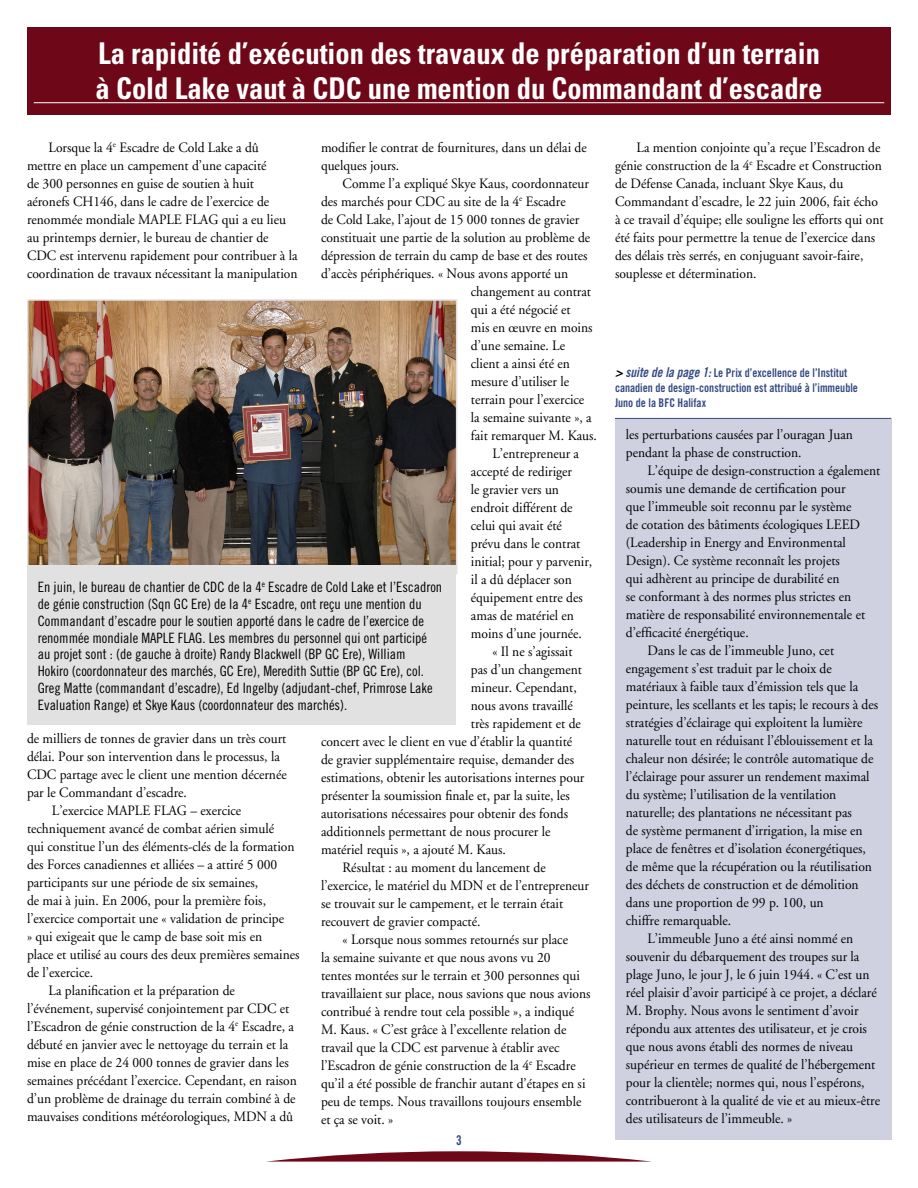
<style>
.page{position:relative;width:918px;height:1188px;background:#fff}
.page>*{position:absolute;margin:0;border:0;box-sizing:border-box;transform-origin:0 0}
._1_1-StoryTitle-OnRed{font:700 condensed 30px/34.5px "Univers";color:#fff;scale:.95 1}
._2_15-MainText-TIGHTER-FDec{font:14.25px/18px "Adobe Garamond";color:#000;scale:.95 1}
._4_1-Caption{font:14.25px/16.8px "Trade Gothic Cond Eighteen";color:#000}
._2_7b-FromPg{font:13.5px "Trade Gothic Bold Cond Twenty";color:#344a83;scale:.95 1}
._2_7b-FromPg-2{font:12px/15px "Trade Gothic Bold Cond Twenty";color:#344a83;scale:.95 1}
.s1{font-family:"Trade Gothic Bold Cond Twenty Obl";font-size:13.5px;color:#000}
.s2{font-family:"Trade Gothic Bold Cond Twenty Obl";font-size:13.5px}
</style>
<div class="page">
<div style="left:27px;top:27px;width:864px;height:88px;background:#6e0717"></div>
<hr style="left:34px;top:102px;width:850px;height:1px;background:#fff">
<img style="left:30px;top:302px;width:424px;height:264px">
<div style="left:27px;top:299px;width:430px;height:275px;border:2px solid #e1e1e1"></div>
<div style="left:27px;top:566px;width:429px;height:159px;background:#e1e1e1"></div>
<div style="left:615px;top:418px;width:276px;height:722px;background:#cfd0e0"></div>
<hr style="left:615px;top:418px;width:276px;height:1px;background:#344a83">
<svg style="left:266px;top:1151px;width:386px;height:11px"></svg>
<p class="_1_1-StoryTitle-OnRed" style="left:96px;top:36px;width:766px">La rapidité d’exécution des travaux de préparation d’un terrain à Cold Lake vaut à CDC une mention du Commandant d’escadre</p>
<p class="_2_15-MainText-TIGHTER-FDec" style="left:27px;top:139px;width:286px;text-indent:22px">Lorsque la 4<sup>e</sup> Escadre de Cold Lake a dû<br>mettre en place un campement d’une capacité<br>de 300 personnes en guise de soutien à huit aéronefs CH146, dans le cadre de l’exercice de renommée mondiale MAPLE FLAG qui a eu lieu au printemps dernier, le bureau de chantier de CDC est intervenu rapidement pour contribuer à la coordination de travaux nécessitant la manipulation</p>
<p class="_2_15-MainText-TIGHTER-FDec" style="left:321px;top:139px;width:281px">modifier le contrat de fournitures, dans un délai de quelques jours.</p>
<p class="_2_15-MainText-TIGHTER-FDec" style="left:343px;top:175px;width:261px">Comme l’a expliqué Skye Kaus, coordonnateur</p>
<p class="_2_15-MainText-TIGHTER-FDec" style="left:321px;top:193px;width:259px">des marchés pour CDC au site de la 4<sup>e</sup> Escadre</p>
<p class="_2_15-MainText-TIGHTER-FDec" style="left:321px;top:211px;width:274px">de Cold Lake, l’ajout de 15 000 tonnes de gravier</p>
<p class="_2_15-MainText-TIGHTER-FDec" style="left:321px;top:229px;width:285px">constituait une partie de la solution au problème de</p>
<p class="_2_15-MainText-TIGHTER-FDec" style="left:321px;top:247px;width:282px">dépression de terrain du camp de base et des routes</p>
<p class="_2_15-MainText-TIGHTER-FDec" style="left:321px;top:265px;width:262px">d’accès périphériques. « Nous avons apporté un</p>
<p class="_2_15-MainText-TIGHTER-FDec" style="left:471px;top:283px;width:128px">changement au contrat</p>
<p class="_2_15-MainText-TIGHTER-FDec" style="left:471px;top:301px;width:107px">qui a été négocié et</p>
<p class="_2_15-MainText-TIGHTER-FDec" style="left:471px;top:319px;width:130px">mis en œuvre en moins</p>
<p class="_2_15-MainText-TIGHTER-FDec" style="left:471px;top:337px;width:101px">d’une semaine. Le</p>
<p class="_2_15-MainText-TIGHTER-FDec" style="left:471px;top:355px;width:106px">client a ainsi été en</p>
<p class="_2_15-MainText-TIGHTER-FDec" style="left:471px;top:373px;width:105px">mesure d’utiliser le</p>
<p class="_2_15-MainText-TIGHTER-FDec" style="left:471px;top:391px;width:121px">terrain pour l’exercice</p>
<p class="_2_15-MainText-TIGHTER-FDec" style="left:471px;top:409px;width:129px">la semaine suivante », a</p>
<p class="_2_15-MainText-TIGHTER-FDec" style="left:471px;top:427px;width:134px">fait remarquer M. Kaus.</p>
<p class="_2_15-MainText-TIGHTER-FDec" style="left:471px;top:445px;width:129px;text-indent:22px">L’entrepreneur a accepté de rediriger<br>le gravier vers un endroit différent de celui qui avait été prévu dans le contrat initial; pour y parvenir, il a dû déplacer son équipement entre des amas de matériel en moins d’une journée.</p>
<p class="_2_15-MainText-TIGHTER-FDec" style="left:492px;top:643px;width:86px">« Il ne s’agissait</p>
<p class="_2_15-MainText-TIGHTER-FDec" style="left:471px;top:661px;width:119px">pas d’un changement</p>
<p class="_2_15-MainText-TIGHTER-FDec" style="left:471px;top:679px;width:113px">mineur. Cependant,</p>
<p class="_2_15-MainText-TIGHTER-FDec" style="left:471px;top:697px;width:109px">nous avons travaillé</p>
<p class="_2_15-MainText-TIGHTER-FDec" style="left:471px;top:715px;width:117px">très rapidement et de</p>
<p class="_2_15-MainText-TIGHTER-FDec" style="left:321px;top:733px;width:266px">concert avec le client en vue d’établir la quantité</p>
<p class="_2_15-MainText-TIGHTER-FDec" style="left:321px;top:751px;width:268px">de gravier supplémentaire requise, demander des</p>
<p class="_2_15-MainText-TIGHTER-FDec" style="left:321px;top:769px;width:279px">estimations, obtenir les autorisations internes pour</p>
<p class="_2_15-MainText-TIGHTER-FDec" style="left:321px;top:787px;width:264px">présenter la soumission finale et, par la suite, les</p>
<p class="_2_15-MainText-TIGHTER-FDec" style="left:321px;top:805px;width:262px">autorisations nécessaires pour obtenir des fonds</p>
<p class="_2_15-MainText-TIGHTER-FDec" style="left:321px;top:823px;width:243px">additionnels permettant de nous procurer le</p>
<p class="_2_15-MainText-TIGHTER-FDec" style="left:321px;top:841px;width:196px">matériel requis », a ajouté M. Kaus.</p>
<p class="_2_15-MainText-TIGHTER-FDec" style="left:321px;top:859px;width:284px;text-indent:22px">Résultat : au moment du lancement de l’exercice, le matériel du MDN et de l’entrepreneur se trouvait sur le campement, et le terrain était recouvert de gravier compacté.</p>
<p class="_2_15-MainText-TIGHTER-FDec" style="left:321px;top:931px;width:285px;text-indent:22px">« Lorsque nous sommes retournés sur place<br>la semaine suivante et que nous avons vu 20<br>tentes montées sur le terrain et 300 personnes qui travaillaient sur place, nous savions que nous avions contribué à rendre tout cela possible », a indiqué M. Kaus. « C’est grâce à l’excellente relation de travail que la CDC est parvenue à établir avec l’Escadron de génie construction de la 4<sup>e</sup> Escadre qu’il a été possible de franchir autant d’étapes en si peu de temps. Nous travaillons toujours ensemble et ça se voit. »</p>
<p class="_4_1-Caption" style="left:38px;top:578px;width:406px">En juin, le bureau de chantier de CDC de la 4<sup>e</sup> Escadre de Cold Lake et l’Escadron de génie construction (Sqn GC Ere) de la 4<sup>e</sup> Escadre, ont reçu une mention du Commandant d’escadre pour le soutien apporté dans le cadre de l’exercice de renommée mondiale MAPLE FLAG. Les membres du personnel qui ont participé au projet sont : (de gauche à droite) Randy Blackwell (BP GC Ere), William<br>Hokiro (coordonnateur des marchés, GC Ere), Meredith Suttie (BP GC Ere), col.<br>Greg Matte (commandant d’escadre), Ed Ingelby (adjudant-chef, Primrose Lake Evaluation Range) et Skye Kaus (coordonnateur des marchés).</p>
<p class="_2_15-MainText-TIGHTER-FDec" style="left:27px;top:730px;width:275px">de milliers de tonnes de gravier dans un très court délai. Pour son intervention dans le processus, la CDC partage avec le client une mention décernée par le Commandant d’escadre.</p>
<p class="_2_15-MainText-TIGHTER-FDec" style="left:27px;top:802px;width:288px;text-indent:25px">L’exercice MAPLE FLAG – exercice techniquement avancé de combat aérien simulé<br>qui constitue l’un des éléments-clés de la formation des Forces canadiennes et alliées – a attiré 5 000 participants sur une période de six semaines,<br>de mai à juin. En 2006, pour la première fois, l’exercice comportait une « validation de principe<br>» qui exigeait que le camp de base soit mis en<br>place et utilisé au cours des deux premières semaines de l’exercice.</p>
<p class="_2_15-MainText-TIGHTER-FDec" style="left:27px;top:982px;width:286px;text-indent:22px">La planification et la préparation de l’événement, supervisé conjointement par CDC et l’Escadron de génie construction de la 4<sup>e</sup> Escadre, a débuté en janvier avec le nettoyage du terrain et la mise en place de 24 000 tonnes de gravier dans les semaines précédant l’exercice. Cependant, en raison d’un problème de drainage du terrain combiné à de mauvaises conditions météorologiques, MDN a dû</p>
<p class="_2_7b-FromPg" style="left:456px;top:1132px;width:7px">3</p>
<p class="_2_15-MainText-TIGHTER-FDec" style="left:615px;top:139px;width:284px;text-indent:22px">La mention conjointe qu’a reçue l’Escadron de génie construction de la 4<sup>e</sup> Escadre et Construction de Défense Canada, incluant Skye Kaus, du Commandant d’escadre, le 22 juin 2006, fait écho à ce travail d’équipe; elle souligne les efforts qui ont été faits pour permettre la tenue de l’exercice dans des délais très serrés, en conjuguant savoir-faire, souplesse et détermination.</p>
<p class="_2_7b-FromPg-2" style="left:615px;top:365px;width:257px"><span class="s1">&gt;</span> <span class="s2">suite de la page 1:</span> Le Prix d’excellence de l’Institut canadien de design-construction est attribué à l’immeuble<br>Juno de la BFC Halifax</p>
<p class="_2_15-MainText-TIGHTER-FDec" style="left:626px;top:426px;width:241px">les perturbations causées par l’ouragan Juan pendant la phase de construction.</p>
<p class="_2_15-MainText-TIGHTER-FDec" style="left:626px;top:462px;width:269px;text-indent:22px">L’équipe de design-construction a également soumis une demande de certification pour<br>que l’immeuble soit reconnu par le système<br>de cotation des bâtiments écologiques LEED (Leadership in Energy and Environmental Design). Ce système reconnaît les projets<br>qui adhèrent au principe de durabilité en<br>se conformant à des normes plus strictes en matière de responsabilité environnementale et d’efficacité énergétique.</p>
<p class="_2_15-MainText-TIGHTER-FDec" style="left:626px;top:642px;width:267px;text-indent:22px">Dans le cas de l’immeuble Juno, cet engagement s’est traduit par le choix de matériaux à faible taux d’émission tels que la peinture, les scellants et les tapis; le recours à des stratégies d’éclairage qui exploitent la lumière naturelle tout en réduisant l’éblouissement et la chaleur non désirée; le contrôle automatique de l’éclairage pour assurer un rendement maximal du système; l’utilisation de la ventilation naturelle; des plantations ne nécessitant pas<br>de système permanent d’irrigation, la mise en place de fenêtres et d’isolation éconergétiques, de même que la récupération ou la réutilisation des déchets de construction et de démolition dans une proportion de 99 p. 100, un<br>chiffre remarquable.</p>
<p class="_2_15-MainText-TIGHTER-FDec" style="left:626px;top:930px;width:269px;text-indent:22px">L’immeuble Juno a été ainsi nommé en souvenir du débarquement des troupes sur la plage Juno, le jour J, le 6 juin 1944. « C’est un réel plaisir d’avoir participé à ce projet, a déclaré M. Brophy. Nous avons le sentiment d’avoir répondu aux attentes des utilisateur, et je crois que nous avons établi des normes de niveau supérieur en termes de qualité de l’hébergement pour la clientèle; normes qui, nous l’espérons, contribueront à la qualité de vie et au mieux-être des utilisateurs de l’immeuble. »</p>
</div>
